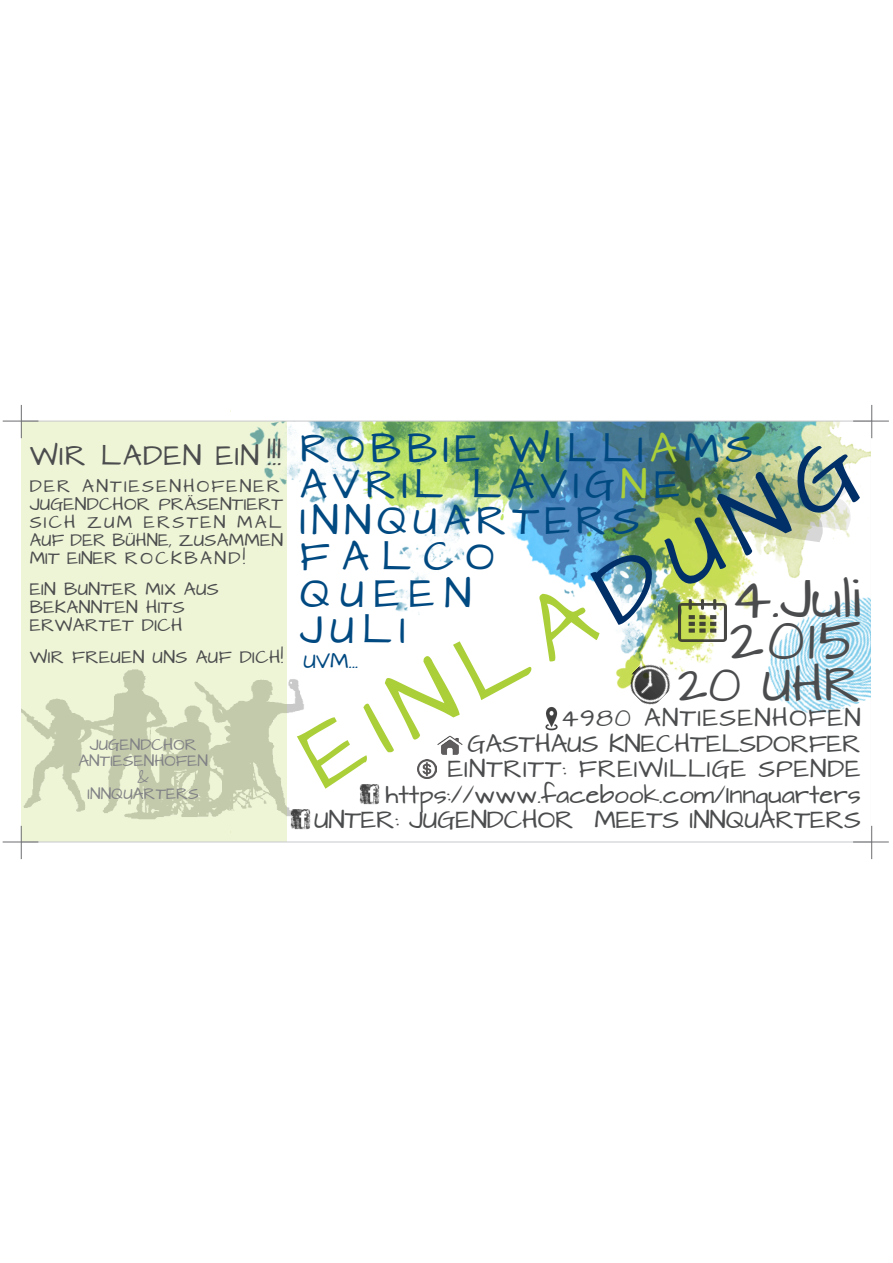
<style>
.page{position:relative;width:893px;height:1263px;background:#fff}
.page>*{position:absolute;margin:0;border:0;box-sizing:border-box;transform-origin:0 0}
.t1{font:76.5px "Architects Daughter";color:#abcf38}
.t2{font:48px "Architects Daughter";letter-spacing:.03em;color:#4b4c4d}
.t3{font:42px "Architects Daughter";color:#4b4c4d}
.t4{font:34.5px "Architects Daughter";letter-spacing:.16em;color:#004981}
.t5{font:24px "Architects Daughter";letter-spacing:.05em;color:#4b4c4d}
.t6{font:21px "Architects Daughter";letter-spacing:-.01em;color:#4b4c4d}
.t7{font:21px "Architects Daughter";letter-spacing:.04em;color:#4b4c4d}
.t8{font:21px "Architects Daughter";letter-spacing:.06em;color:#4b4c4d}
.t9{font:18px "Architects Daughter";color:#004981}
.t10{font:15px/18px "Architects Daughter";letter-spacing:.02em;color:#4b4c4d}
.t11{font:15px/18px "Architects Daughter";letter-spacing:.02em;color:#4b4c4d;scale:.96 1}
.t12{font:15px "Architects Daughter";letter-spacing:.14em;color:#4b4c4d}
.t13{font:13.5px "Architects Daughter";color:#808285}
.s1{color:#abcf38}
.s2{color:#003067}
</style>
<div class="page">
<img style="left:287px;top:422px;width:584px;height:291px">
<img style="left:753px;top:579px;width:118px;height:135px">
<svg style="left:21px;top:422px;width:266px;height:420px;background:#e6edcf"></svg>
<img style="left:288px;top:807px;width:23px;height:23px">
<img style="left:437px;top:735px;width:26px;height:20px">
<img style="left:539px;top:704px;width:24px;height:27px">
<img style="left:622px;top:656px;width:55px;height:54px">
<img style="left:678px;top:599px;width:48px;height:42px">
<img style="left:417px;top:759px;width:20px;height:19px">
<img style="left:359px;top:784px;width:21px;height:21px">
<hr style="left:21px;top:842px;width:850px;height:1px;background:#c7c8ca">
<hr style="left:21px;top:826px;width:1px;height:33px;background:#6c6d70">
<hr style="left:3px;top:842px;width:35px;height:1px;background:#6c6d70">
<hr style="left:871px;top:826px;width:1px;height:33px;background:#6c6d70">
<hr style="left:853px;top:842px;width:36px;height:1px;background:#6c6d70">
<hr style="left:21px;top:421px;width:851px;height:1px;background:#c7c8ca">
<hr style="left:21px;top:405px;width:1px;height:33px;background:#6c6d70">
<hr style="left:3px;top:421px;width:35px;height:1px;background:#6c6d70">
<hr style="left:871px;top:405px;width:1px;height:33px;background:#6c6d70">
<hr style="left:853px;top:421px;width:36px;height:1px;background:#6c6d70">
<p class="t5" style="left:30px;top:443px;width:253px">WIR LADEN EIN !!!</p>
<p class="t12" style="left:30px;top:478px;width:252px">DER ANTIESENHOFENER</p>
<p class="t10" style="left:30px;top:496px;width:255px">JUGENDCHOR PRÄSENTIERT<br>SICH ZUM ERSTEN MAL</p>
<p class="t11" style="left:30px;top:532px;width:265px">AUF DER BÜHNE, ZUSAMMEN<br>MIT EINER ROCKBAND!</p>
<p class="t10" style="left:30px;top:581px;width:191px">EIN BUNTER MIX AUS</p>
<p class="t10" style="left:30px;top:599px;width:157px">BEKANNTEN HITS</p>
<p class="t10" style="left:30px;top:617px;width:154px">ERWARTET DICH</p>
<p class="t10" style="left:30px;top:649px;width:255px">WIR FREUEN UNS AUF DICH!</p>
<p class="t13" style="left:90px;top:737px;width:109px">JUGENDCHOR</p>
<p class="t13" style="left:78px;top:754px;width:131px">ANTIESENHOFEN</p>
<p class="t13" style="left:138px;top:770px;width:13px">&amp;</p>
<p class="t13" style="left:88px;top:786px;width:113px">INNQUARTERS</p>
<p class="t4" style="left:300px;top:430px;width:455px">ROBBIE WILLI<span class="s1">A</span>MS</p>
<p class="t4" style="left:300px;top:466px;width:382px">AVRIL LAVIG<span class="s1">N</span>E</p>
<p class="t4" style="left:300px;top:502px;width:342px">INNQUARTERS</p>
<p class="t4" style="left:300px;top:538px;width:197px">FALCO</p>
<p class="t4" style="left:300px;top:574px;width:173px">QUEEN</p>
<p class="t4" style="left:300px;top:610px;width:108px">JULI</p>
<p class="t9" style="left:304px;top:651px;width:56px">UVM...</p>
<p class="t1" style="left:288px;top:728px;width:624px;rotate:-29deg">EINLA<span class="s2">DUNG</span></p>
<p class="t2" style="left:731px;top:572px;width:132px">4.Juli</p>
<p class="t2" style="left:730px;top:614px;width:133px">2015</p>
<p class="t3" style="left:678px;top:662px;width:184px">20 UHR</p>
<p class="t8" style="left:561px;top:707px;width:301px">4980 ANTIESENHOFEN</p>
<p class="t6" style="left:468px;top:732px;width:395px">GASTHAUS KNECHTELSDORFER</p>
<p class="t7" style="left:448px;top:758px;width:414px">EINTRITT: FREIWILLIGE SPENDE</p>
<p class="t6" style="left:386px;top:783px;width:477px">https://www.facebook.com/Innquarters</p>
<p class="t6" style="left:314px;top:809px;width:548px">UNTER: JUGENDCHOR MEETS INNQUARTERS</p>
</div>
